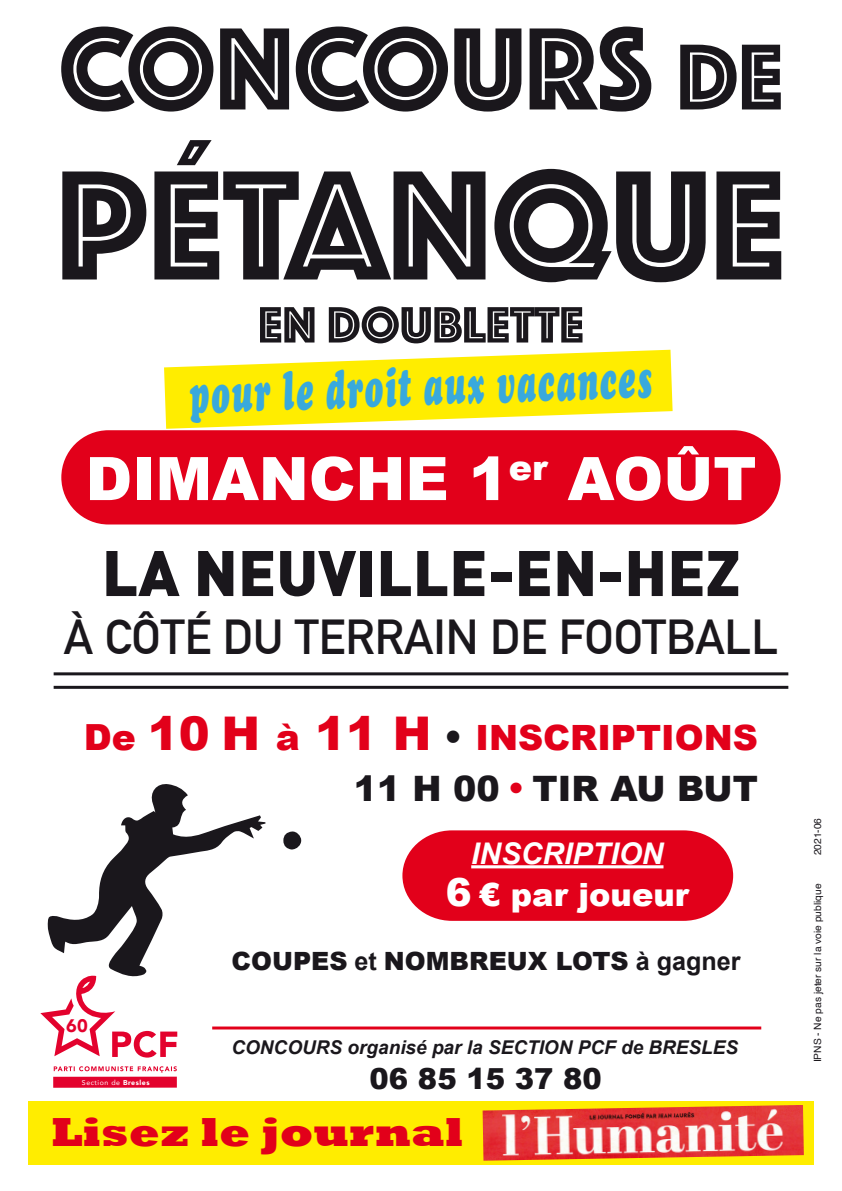
<style>
.page{position:relative;width:842px;height:1191px;background:#fff}
.page>*{position:absolute;margin:0;border:0;box-sizing:border-box;transform-origin:0 0}
.t1{font:161.9px "Phosphate Inline";color:#1a171c}
.t2{font:121.4px "Phosphate Inline";color:#1a171c}
.t3{font:900 63.2px "DIN";color:#1a171c}
.t4{font:900 60px "Arial";color:#fff}
.t5{font:italic 54.3px "Cooper Black Std";color:#39a9dc;scale:.57 1}
.t6{font:53px "Phosphate Inline";color:#1a171c}
.t7{font:700 48px "DIN Alternate";color:#1a171c}
.t8{font:800 41.6px "Rockwell";color:#e2001a;scale:1.08 1}
.t9{font:900 35px "Arial";color:#1a171c}
.t10{font:900 34.8px "Arial";color:#e2001a}
.t11{font:900 32px "Arial";color:#fff}
.t12{font:italic 700 29.8px "Arial";color:#fff}
.t13{font:900 29px "Arial";color:#1a171c}
.t14{font:900 25.1px "Arial";color:#1a171c}
.t15{font:italic 700 19px "Arial";color:#1a171c}
.t16{font:900 18.1px "Avenir";color:#e3022d}
.t17{font:10px "Helvetica";color:#1a171c}
.t18{font:7px "Avenir";letter-spacing:.075em;color:#fff}
.s1{font-size:97.1px}
.s2{font-size:36px}
.s3{font-size:46.5px}
.s4{font-size:37.7px;color:#1a171c}
.s5{font-weight:700;font-size:38px;color:#e2001a}
.s6{font-size:38.7px}
.s7{font-weight:900}
.s8{font-weight:700}
</style>
<div class="page">
<svg style="left:48px;top:784px;width:217px;height:190px"></svg>
<svg style="left:283px;top:831px;width:18px;height:18px"></svg>
<svg style="left:164px;top:350px;width:509px;height:79px;fill:#ffed00"></svg>
<div style="left:61px;top:430px;width:720px;height:94px;background:#e2001a;border-radius:47px"></div>
<hr style="left:54px;top:672px;width:734px;height:3px;background:#1a171c">
<hr style="left:54px;top:686px;width:734px;height:3px;background:#1a171c">
<hr style="left:212px;top:1026px;width:549px;height:3px;background:#e2001a">
<svg style="left:402px;top:830px;width:331px;height:91px;background:#e4132b"></svg>
<hr style="left:471px;top:865px;width:192px;height:3px;background:#fff">
<svg style="left:54px;top:1066px;width:123px;height:6px"></svg>
<svg style="left:40px;top:974px;width:137px;height:83px"></svg>
<div style="left:53px;top:1076px;width:124px;height:11px;background:#e3022d"></div>
<div style="left:28px;top:1100px;width:786px;height:64px;background:#ffed00"></div>
<img style="left:483px;top:1105px;width:321px;height:55px">
<h2 class="t2" style="left:59px;top:-17px;width:726px">CONCOURS <span class="s1">DE</span></h2>
<h1 class="t1" style="left:57px;top:110px;width:730px">PÉTANQUE</h1>
<h3 class="t6" style="left:258px;top:287px;width:327px">EN DOUBLETTE</h3>
<h3 class="t5" style="left:188px;top:361px;width:813px;rotate:-2deg">pour le droit aux vacances</h3>
<h3 class="t4" style="left:85px;top:435px;width:673px">DIMANCHE 1<sup>er</sup> AOÛT</h3>
<h3 class="t3" style="left:102px;top:531px;width:640px">LA NEUVILLE-EN-HEZ</h3>
<h3 class="t7" style="left:64px;top:600px;width:715px">À CÔTÉ DU TERRAIN DE FOOTBALL</h3>
<h3 class="t10" style="left:84px;top:712px;width:676px"><span class="s2">De</span> <span class="s3">10 H</span> <span class="s2">à</span> <span class="s3">11 H</span> <span class="s4">•</span> INSCRIPTIONS</h3>
<h3 class="t9" style="left:354px;top:763px;width:405px">11 H 00 <span class="s5">•</span> TIR AU BUT</h3>
<h3 class="t12" style="left:471px;top:834px;width:194px">INSCRIPTION</h3>
<h3 class="t11" style="left:446px;top:871px;width:245px"><span class="s6">6</span> € par joueur</h3>
<p class="t16" style="left:66px;top:1009px;width:23px">60</p>
<p class="t18" style="left:82px;top:1076px;width:69px">Section de <span class="s7">Bresles</span></p>
<h3 class="t14" style="left:232px;top:942px;width:510px">COUPES <span class="s8">et</span> NOMBREUX LOTS <span class="s8">à gagner</span></h3>
<p class="t15" style="left:231px;top:1034px;width:508px">CONCOURS organisé par la SECTION PCF de BRESLES</p>
<h3 class="t13" style="left:370px;top:1057px;width:234px">06 85 15 37 80</h3>
<h3 class="t8" style="left:51px;top:1108px;width:383px">Lisez le journal</h3>
<p class="t17" style="left:810px;top:855px;width:39px;rotate:-90deg">2021-06</p>
<p class="t17" style="left:810px;top:1062px;width:180px;rotate:-90deg">IPNS - Ne pas jeter sur la voie publique</p>
</div>
